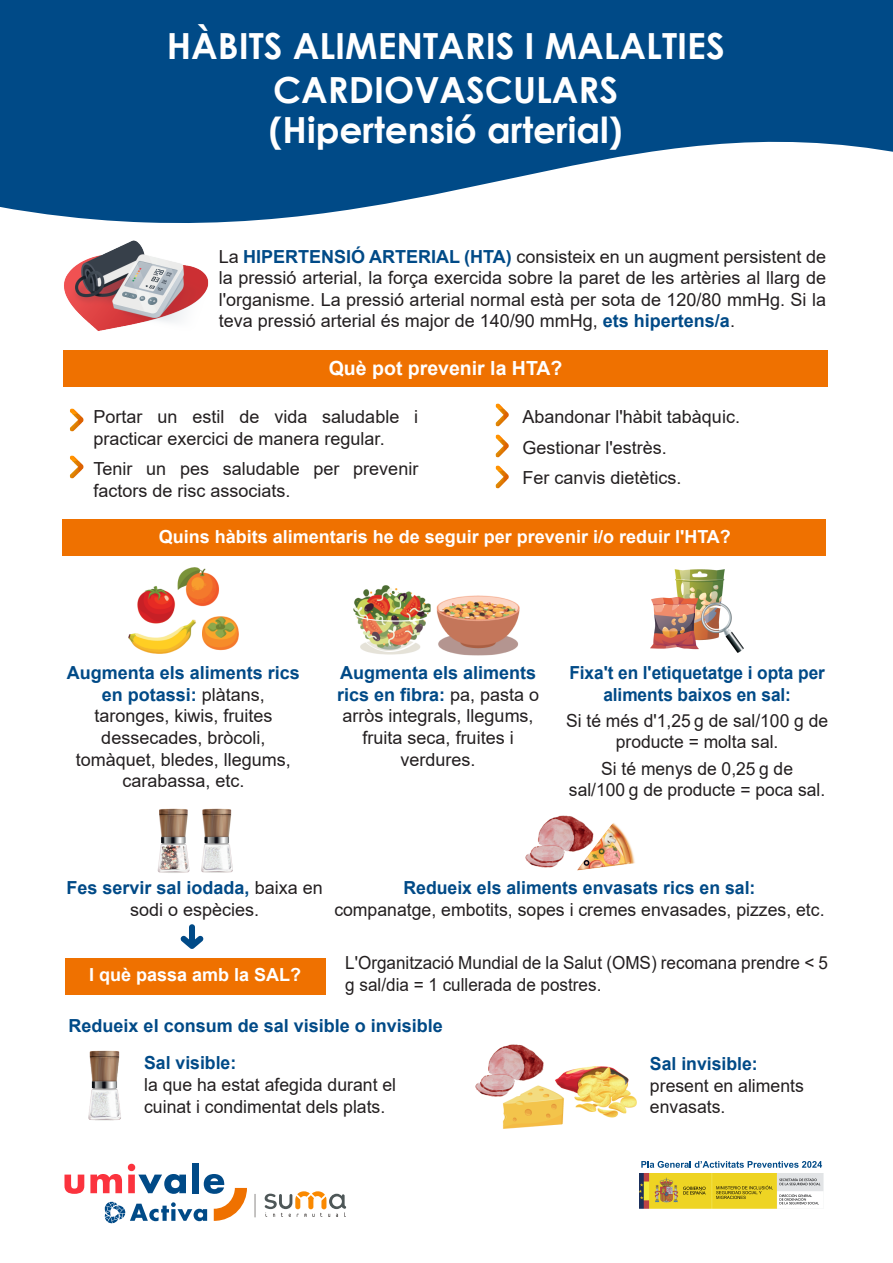
<style>
.page{position:relative;width:893px;height:1263px;background:#fff}
.page>*{position:absolute;margin:0;border:0;box-sizing:border-box;transform-origin:0 0}
.t1{font:700 36px/41.7px "Century Gothic";color:#fff;text-align:center}
.t2{font:700 19.5px "Arial";color:#fff}
.t3{font:18px/21.6px "Arial";color:#231f20}
.t4{font:700 18px/37.5px "Arial";color:#004a87}
.t5{font:18px/21.6px "Arial";color:#231f20;scale:.95 1}
.t6{font:700 18px "Arial";color:#fff}
.t7{font:700 18px/21.6px "Arial";color:#004a87;text-align:center;scale:.96 1}
.s1{font-weight:700;color:#004a87}
</style>
<div class="page">
<svg style="left:265px;top:1191px;width:81px;height:26px"></svg>
<svg style="left:255px;top:1194px;width:1px;height:23px"></svg>
<svg style="left:64px;top:1174px;width:20px;height:20px"></svg>
<div style="left:192px;top:1163px;width:7px;height:30px;background:#004a87"></div>
<svg style="left:90px;top:1164px;width:157px;height:59px"></svg>
<img style="left:640px;top:1173px;width:183px;height:35px">
<svg style="left:0;top:0;width:893px;height:219px;fill:#004a87"></svg>
<img style="left:69px;top:408px;width:15px;height:24px">
<img style="left:69px;top:455px;width:15px;height:24px">
<div style="left:63px;top:350px;width:765px;height:36px;background:#ef7100"></div>
<svg style="left:180px;top:924px;width:24px;height:25px"></svg>
<img style="left:495px;top:403px;width:14px;height:24px">
<img style="left:495px;top:434px;width:14px;height:24px">
<img style="left:25px;top:206px;width:250px;height:181px">
<img style="left:495px;top:465px;width:14px;height:24px">
<img style="left:128px;top:567px;width:110px;height:86px">
<img style="left:353px;top:585px;width:167px;height:71px">
<img style="left:651px;top:569px;width:92px;height:83px">
<img style="left:525px;top:815px;width:110px;height:56px">
<div style="left:63px;top:520px;width:763px;height:36px;background:#ef7100"></div>
<img style="left:157px;top:808px;width:76px;height:65px">
<div style="left:65px;top:958px;width:260px;height:36px;background:#ef7100"></div>
<img style="left:88px;top:1050px;width:33px;height:71px">
<img style="left:476px;top:1044px;width:161px;height:85px">
<svg style="left:641px;top:1161px;width:181px;height:7px"></svg>
<h1 class="t1" style="left:167px;top:24px;width:560px">HÀBITS ALIMENTARIS I MALALTIES<br>CARDIOVASCULARS (Hipertensió arterial)</h1>
<p class="t3" style="left:219px;top:245px;width:609px;text-align:justify">La <span class="s1">HIPERTENSIÓ ARTERIAL (HTA)</span> consisteix en un augment persistent de la pressió arterial, la força exercida sobre la paret de les artèries al llarg de l'organisme. La pressió arterial normal està per sota de 120/80 mmHg. Si la teva pressió arterial és major de 140/90 mmHg, <span class="s1">ets hipertens/a</span>.</p>
<p class="t2" style="left:329px;top:354px;width:235px">Què pot prevenir la HTA?</p>
<p class="t3" style="left:94px;top:406px;width:326px">Portar un estil de vida saludable i practicar exercici de manera regular.</p>
<p class="t3" style="left:94px;top:458px;width:326px">Tenir un pes saludable per prevenir factors de risc associats.</p>
<p class="t3" style="left:522px;top:401px;width:219px;line-height:30.6px">Abandonar l'hàbit tabàquic.<br>Gestionar l'estrès.<br>Fer canvis dietètics.</p>
<p class="t6" style="left:159px;top:524px;width:574px">Quins hàbits alimentaris he de seguir per prevenir i/o reduir l'HTA?</p>
<p class="t3" style="left:337px;top:662px;width:204px;text-align:center"><span class="s1">Augmenta els aliments rics en fibra:</span> pa, pasta o arròs integrals, llegums, fruita seca, fruites i verdures.</p>
<p class="t3" style="left:67px;top:662px;width:235px;text-align:center"><span class="s1">Augmenta els aliments rics en potassi:</span> plàtans, taronges, kiwis, fruites dessecades, bròcoli, tomàquet, bledes, llegums, carabassa, etc.</p>
<p class="t7" style="left:569px;top:662px;width:268px">Fixa't en l'etiquetatge i opta per aliments baixos en sal:</p>
<p class="t3" style="left:566px;top:709px;width:264px;text-align:center">Si té més d'1,25 g de sal/100 g de producte = molta sal.</p>
<p class="t3" style="left:569px;top:757px;width:258px;text-align:center">Si té menys de 0,25 g de<br>sal/100 g de producte = poca sal.</p>
<p class="t3" style="left:67px;top:877px;width:258px;text-align:center"><span class="s1">Fes servir sal iodada,</span> baixa en sodi o espècies.</p>
<p class="t4" style="left:403px;top:869px;width:353px">Redueix els aliments envasats rics en sal:</p>
<p class="t3" style="left:334px;top:899px;width:492px">companatge, embotits, sopes i cremes envasades, pizzes, etc.</p>
<p class="t6" style="left:89px;top:962px;width:214px">I què passa amb la SAL?</p>
<p class="t5" style="left:345px;top:952px;width:510px">L'Organització Mundial de la Salut (OMS) recomana prendre &lt; 5 g sal/dia = 1 cullerada de postres.</p>
<p class="t4" style="left:144px;top:1007px;width:300px;text-indent:-76px">Redueix el consum de sal visible o invisible<br>Sal visible:</p>
<p class="t3" style="left:144px;top:1074px;width:254px">la que ha estat afegida durant el cuinat i condimentat dels plats.</p>
<p class="t4" style="left:650px;top:1045px;width:109px">Sal invisible:</p>
<p class="t3" style="left:650px;top:1074px;width:155px">present en aliments envasats.</p>
</div>
